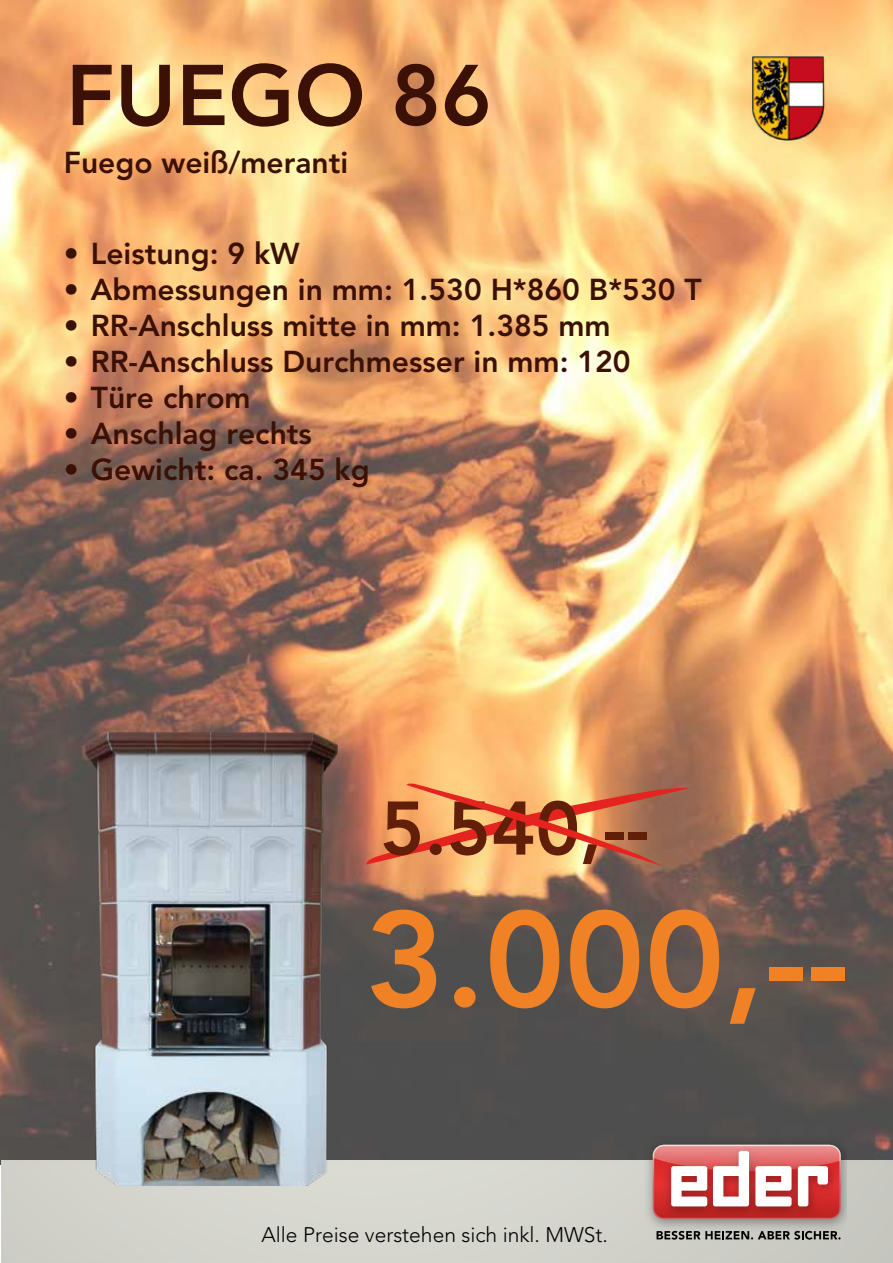
<style>
.page{position:relative;width:893px;height:1263px;background:#fff}
.page>*{position:absolute;margin:0;border:0;box-sizing:border-box;transform-origin:0 0}
.t1{font:800 135px "Avenir";color:#f08125}
.t2{font:800 85.2px "Avenir";color:#3b1105}
.t3{font:800 75px "Avenir";color:#611f09}
.t4{font:800 30px "Avenir";color:#3b1105}
.t5{font:300 21px "Avenir";color:#000}
</style>
<div class="page">
<img style="left:0;top:0;width:893px;height:1164px">
<img style="left:1px;top:1161px;width:892px;height:102px">
<svg style="left:656px;top:1237px;width:184px;height:2px"></svg>
<img style="left:640px;top:1132px;width:206px;height:105px">
<img style="left:658px;top:1139px;width:186px;height:84px">
<svg style="left:653px;top:1145px;width:188px;height:74px"></svg>
<img style="left:751px;top:55px;width:74px;height:85px">
<svg style="left:366px;top:781px;width:325px;height:85px;background:#e09160"></svg>
<img style="left:86px;top:732px;width:251px;height:453px">
<h2 class="t2" style="left:66px;top:45px;width:427px">FUEGO 86</h2>
<p class="t4" style="left:64px;top:145px;width:286px">Fuego weiß/meranti</p>
<p class="t4" style="left:64px;top:236px;width:237px">• Leistung: 9 kW</p>
<p class="t4" style="left:64px;top:272px;width:639px">• Abmessungen in mm: 1.530 H*860 B*530 T</p>
<p class="t4" style="left:64px;top:308px;width:548px">• RR-Anschluss mitte in mm: 1.385 mm</p>
<p class="t4" style="left:64px;top:344px;width:568px">• RR-Anschluss Durchmesser in mm: 120</p>
<p class="t4" style="left:64px;top:380px;width:188px">• Türe chrom</p>
<p class="t4" style="left:64px;top:416px;width:250px">• Anschlag rechts</p>
<p class="t4" style="left:64px;top:452px;width:307px">• Gewicht: ca. 345 kg</p>
<h3 class="t3" style="left:380px;top:784px;width:271px">5.540,--</h3>
<h1 class="t1" style="left:365px;top:880px;width:486px">3.000,--</h1>
<p class="t5" style="left:261px;top:1223px;width:348px">Alle Preise verstehen sich inkl. MWSt.</p>
</div>
